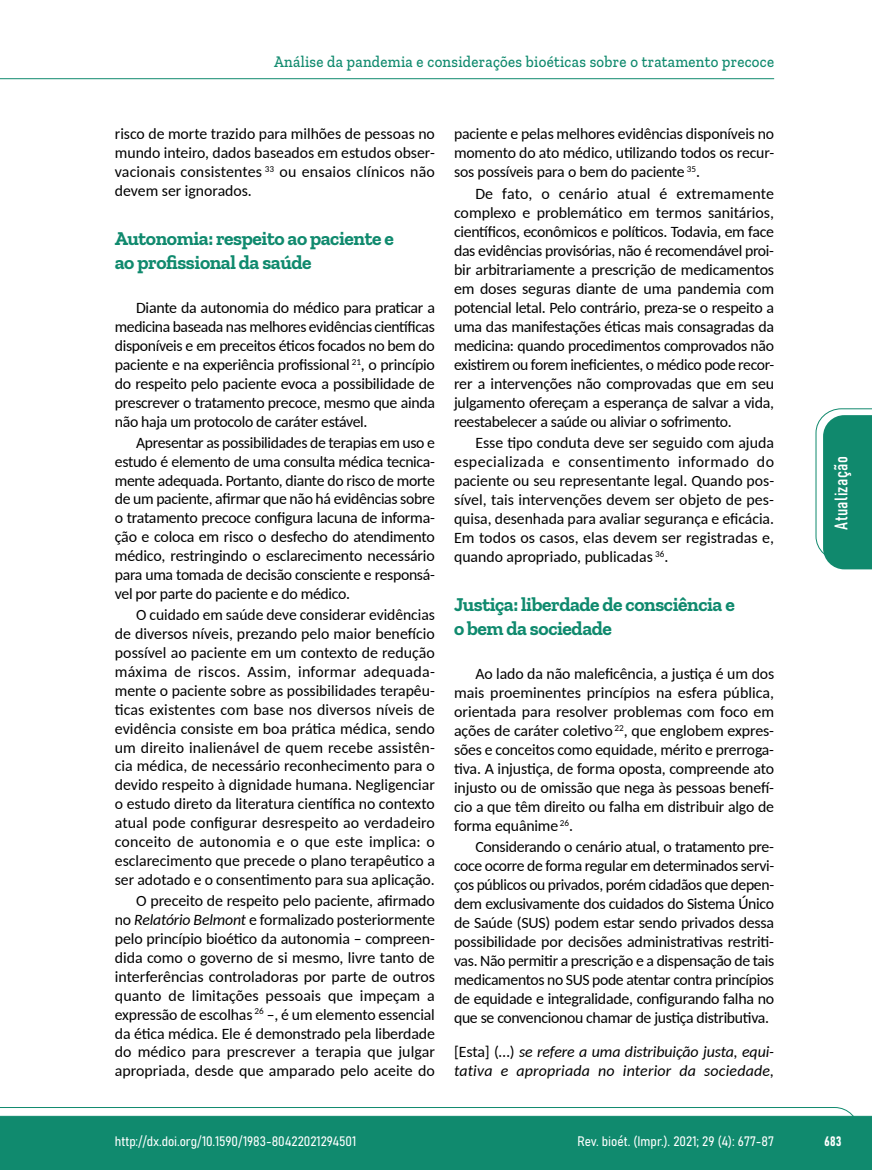
<style>
.page{position:relative;width:872px;height:1170px;background:#fff}
.page>*{position:absolute;margin:0;border:0;box-sizing:border-box;transform-origin:0 0}
.t1{font:700 19.5px/23.4px "Zilla Slab";letter-spacing:-.02em;color:#108a6e}
.t2{font:18px "Bahnschrift";letter-spacing:.02em;color:#fff}
.t3{font:500 16.5px "Zilla Slab";letter-spacing:.02em;color:#108a6e;scale:.9 1}
.t4{font:15.75px/18.9px "Carlito";letter-spacing:-.01em;color:#000;text-align:justify}
.t5{font:italic 15.75px/19px "Carlito";color:#000}
.t6{font:13.5px "Bahnschrift";color:#fff}
.s1{font-style:italic}
.s2{font-style:normal}
</style>
<div class="page">
<svg style="left:0;top:1107px;width:859px;height:62px;background:#2e9880"></svg>
<hr style="left:0;top:78px;width:774px;height:1px;background:#108a6e">
<svg style="left:815px;top:408px;width:57px;height:161px"></svg>
<p class="t3" style="left:274px;top:53px;width:557px">Análise da pandemia e considerações bioéticas sobre o tratamento precoce</p>
<p class="t4" style="left:115px;top:124px;width:321px">risco de morte trazido para milhões de pessoas no mundo inteiro, dados baseados em estudos obser&shy;vacionais consistentes <sup>33</sup> ou ensaios clínicos não devem ser ignorados.</p>
<p class="t1" style="left:115px;top:227px;width:280px">Autonomia: respeito ao paciente e ao profissional da saúde</p>
<p class="t4" style="left:115px;top:297px;width:321px;text-indent:21px">Diante da autonomia do médico para praticar a medicina baseada nas melhores evidências científicas disponíveis e em preceitos éticos focados no bem do paciente e na experiência profissional <sup>21</sup>, o princípio do respeito pelo paciente evoca a possibilidade de prescrever o tratamento precoce, mesmo que ainda não haja um protocolo de caráter estável.</p>
<p class="t4" style="left:115px;top:432px;width:321px;text-indent:21px">Apresentar as possibilidades de terapias em uso e estudo é elemento de uma consulta médica tecnica&shy;mente adequada. Portanto, diante do risco de morte de um paciente, afirmar que não há evidências sobre o tratamento precoce configura lacuna de informa&shy;ção e coloca em risco o desfecho do atendimento médico, restringindo o esclarecimento necessário para uma tomada de decisão consciente e responsá&shy;vel por parte do paciente e do médico.</p>
<p class="t4" style="left:115px;top:604px;width:322px;text-indent:21px">O cuidado em saúde deve considerar evidências de diversos níveis, prezando pelo maior benefício possível ao paciente em um contexto de redução máxima de riscos. Assim, informar adequada&shy;mente o paciente sobre as possibilidades terapêu&shy;ticas existentes com base nos diversos níveis de evidência consiste em boa prática médica, sendo um direito inalienável de quem recebe assistên&shy;cia médica, de necessário reconhecimento para o devido respeito à dignidade humana. Negligenciar o estudo direto da literatura científica no contexto atual pode configurar desrespeito ao verdadeiro conceito de autonomia e o que este implica: o esclarecimento que precede o plano terapêutico a ser adotado e o consentimento para sua aplicação.</p>
<p class="t4" style="left:115px;top:890px;width:321px;text-indent:21px">O preceito de respeito pelo paciente, afirmado no <span class="s1">Relatório Belmont</span> e formalizado posteriormente pelo princípio bioético da autonomia – compreen&shy;dida como o governo de si mesmo, livre tanto de interferências controladoras por parte de outros quanto de limitações pessoais que impeçam a expressão de escolhas <sup>26</sup> –, é um elemento essencial da ética médica. Ele é demonstrado pela liberdade do médico para prescrever a terapia que julgar apropriada, desde que amparado pelo aceite do</p>
<p class="t4" style="left:454px;top:124px;width:321px">paciente e pelas melhores evidências disponíveis no momento do ato médico, utilizando todos os recur&shy;sos possíveis para o bem do paciente <sup>35</sup>.</p>
<p class="t4" style="left:454px;top:183px;width:322px;text-indent:21px">De fato, o cenário atual é extremamente complexo e problemático em termos sanitários, científicos, econômicos e políticos. Todavia, em face das evidências provisórias, não é recomendável proi&shy;bir arbitrariamente a prescrição de medicamentos em doses seguras diante de uma pandemia com potencial letal. Pelo contrário, preza-se o respeito a uma das manifestações éticas mais consagradas da medicina: quando procedimentos comprovados não existirem ou forem ineficientes, o médico pode recor&shy;rer a intervenções não comprovadas que em seu julgamento ofereçam a esperança de salvar a vida, reestabelecer a saúde ou aliviar o sofrimento.</p>
<p class="t4" style="left:454px;top:432px;width:321px;text-indent:21px">Esse tipo conduta deve ser seguido com ajuda especializada e consentimento informado do paciente ou seu representante legal. Quando pos&shy;sível, tais intervenções devem ser objeto de pes&shy;quisa, desenhada para avaliar segurança e eficácia.<br>Em todos os casos, elas devem ser registradas e, quando apropriado, publicadas <sup>36</sup>.</p>
<p class="t1" style="left:454px;top:592px;width:282px">Justiça: liberdade de consciência e o bem da sociedade</p>
<p class="t4" style="left:454px;top:663px;width:321px;text-indent:21px">Ao lado da não maleficência, a justiça é um dos mais proeminentes princípios na esfera pública, orientada para resolver problemas com foco em ações de caráter coletivo <sup>22</sup>, que englobem expres&shy;sões e conceitos como equidade, mérito e prerroga&shy;tiva. A injustiça, de forma oposta, compreende ato injusto ou de omissão que nega às pessoas benefí&shy;cio a que têm direito ou falha em distribuir algo de forma equânime <sup>26</sup>.</p>
<p class="t4" style="left:454px;top:836px;width:322px;text-indent:21px">Considerando o cenário atual, o tratamento pre&shy;coce ocorre de forma regular em determinados servi&shy;ços públicos ou privados, porém cidadãos que depen&shy;dem exclusivamente dos cuidados do Sistema Único de Saúde (SUS) podem estar sendo privados dessa possibilidade por decisões administrativas restriti&shy;vas. Não permitir a prescrição e a dispensação de tais medicamentos no SUS pode atentar contra princípios de equidade e integralidade, configurando falha no que se convencionou chamar de justiça distributiva.</p>
<p class="t5" style="left:454px;top:1041px;width:322px"><span class="s2">[Esta] (…)</span> se refere a uma distribuição justa, equi&shy;tativa e apropriada no interior da sociedade,</p>
<p class="t2" style="left:827px;top:529px;width:75px;rotate:-90deg">Atualização</p>
<p class="t6" style="left:115px;top:1131px;width:243px">http://dx.doi.org/10.1590/1983-80422021294501</p>
<p class="t6" style="left:577px;top:1131px;width:198px">Rev. bioét. (Impr.). 2021; 29 (4): 677-87</p>
<p class="t6" style="left:824px;top:1130px;width:18px">683</p>
</div>
